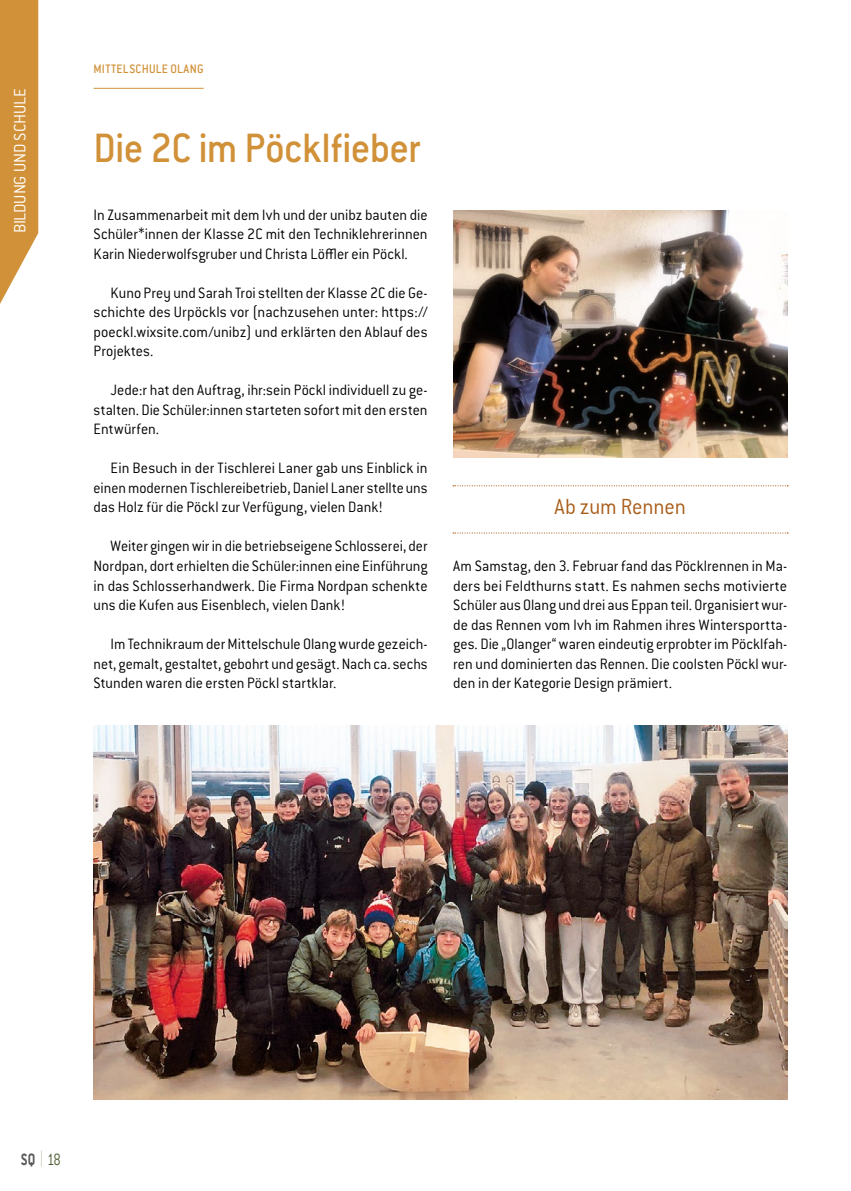
<style>
.page{position:relative;width:851px;height:1191px;background:#fff}
.page>*{position:absolute;margin:0;border:0;box-sizing:border-box;transform-origin:0 0}
.Überschrift_2024{font:500 45px "Conduit ITC Pro";letter-spacing:-.015em;color:#d19138;scale:.95 1}
.Hervorgehoben{font:300 24px "Conduit ITC Pro";letter-spacing:-.01em;color:#a95d1a;scale:.95 1}
.Rubrik_vertikal{font:300 18px "Conduit ITC Pro";color:#fff}
.t1{font:700 18px "Conduit ITC Pro";color:#575756;scale:.8 1}
.Fliesstext_2019_ohne_Einzug{font:300 16.5px/19.5px "Conduit ITC Pro";color:#000;text-align:justify;scale:.95 1}
.Fliesstext_2019_mit_Einzug{font:300 16.5px/19.5px "Conduit ITC Pro";color:#000;text-align:justify;scale:.95 1}
.Fliesstext_2019_mit_Einzug-2{font:300 16.5px/19.5px "Conduit ITC Pro";color:#000;text-align:justify;scale:.94 1}
.Fliesstext_2019_mit_Einzug-3{font:300 16.5px/19.5px "Conduit ITC Pro";color:#000;text-align:justify;scale:.96 1}
.Rubrik_grün{font:500 13.5px "Conduit ITC Pro";letter-spacing:.025em;color:#d19138;scale:.95 1}
.s1{font-family:"Fira Sans";font-weight:300;color:#cac6b4}
.s2{font-weight:300;color:#4d5d31}
</style>
<div class="page">
<svg style="left:0;top:0;width:38px;height:304px;background:#d69d4e"></svg>
<svg style="left:453px;top:485px;width:335px;height:1px"></svg>
<svg style="left:453px;top:532px;width:335px;height:1px"></svg>
<hr style="left:94px;top:88px;width:110px;height:1px;background:#d19138">
<img style="left:94px;top:725px;width:693px;height:374px">
<img style="left:453px;top:210px;width:334px;height:247px">
<p class="Rubrik_vertikal" style="left:10px;top:233px;width:146px;rotate:-90deg">BILDUNG UND SCHULE</p>
<p class="Rubrik_grün" style="left:94px;top:61px;width:117px">MITTELSCHULE OLANG</p>
<p class="Überschrift_2024" style="left:94px;top:123px;width:346px">Die 2C im Pöcklfieber</p>
<p class="Fliesstext_2019_ohne_Einzug" style="left:94px;top:205px;width:353px">In Zusammenarbeit mit dem lvh und der unibz bauten die Schüler*innen der Klasse 2C mit den Techniklehrerinnen Karin Niederwolfsgruber und Christa Löffler ein Pöckl.</p>
<p class="Fliesstext_2019_mit_Einzug" style="left:94px;top:283px;width:353px;text-indent:17px">Kuno Prey und Sarah Troi stellten der Klasse 2C die Ge&shy;schichte des Urpöckls vor (nachzusehen unter: https:// poeckl.wixsite.com/unibz) und erklärten den Ablauf des Projektes.</p>
<p class="Fliesstext_2019_mit_Einzug" style="left:94px;top:381px;width:353px;text-indent:17px">Jede:r hat den Auftrag, ihr:sein Pöckl individuell zu ge&shy;stalten. Die Schüler:innen starteten sofort mit den ersten Entwürfen.</p>
<p class="Fliesstext_2019_mit_Einzug-3" style="left:94px;top:459px;width:349px;text-indent:17px">Ein Besuch in der Tischlerei Laner gab uns Einblick in einen modernen Tischlereibetrieb, Daniel Laner stellte uns das Holz für die Pöckl zur Verfügung, vielen Dank!</p>
<p class="Fliesstext_2019_mit_Einzug-2" style="left:94px;top:537px;width:357px;text-indent:17px">Weiter gingen wir in die betriebseigene Schlosserei, der Nordpan, dort erhielten die Schüler:innen eine Einführung in das Schlosserhandwerk. Die Firma Nordpan schenkte uns die Kufen aus Eisenblech, vielen Dank!</p>
<p class="Fliesstext_2019_mit_Einzug" style="left:94px;top:634px;width:353px;text-indent:17px">Im Technikraum der Mittelschule Olang wurde gezeich&shy;net, gemalt, gestaltet, gebohrt und gesägt. Nach ca. sechs Stunden waren die ersten Pöckl startklar.</p>
<p class="Hervorgehoben" style="left:554px;top:493px;width:140px">Ab zum Rennen</p>
<p class="Fliesstext_2019_ohne_Einzug" style="left:453px;top:556px;width:353px">Am Samstag, den 3. Februar fand das Pöcklrennen in Ma&shy;ders bei Feldthurns statt. Es nahmen sechs motivierte Schüler aus Olang und drei aus Eppan teil. Organisiert wur&shy;de das Rennen vom lvh im Rahmen ihres Wintersportta&shy;ges. Die „Olanger“ waren eindeutig erprobter im Pöcklfah&shy;ren und dominierten das Rennen. Die coolsten Pöckl wur&shy;den in der Kategorie Design prämiert.</p>
<p class="t1" style="left:21px;top:1148px;width:52px">SQ <span class="s1">|</span><span class="s2">18</span></p>
</div>
